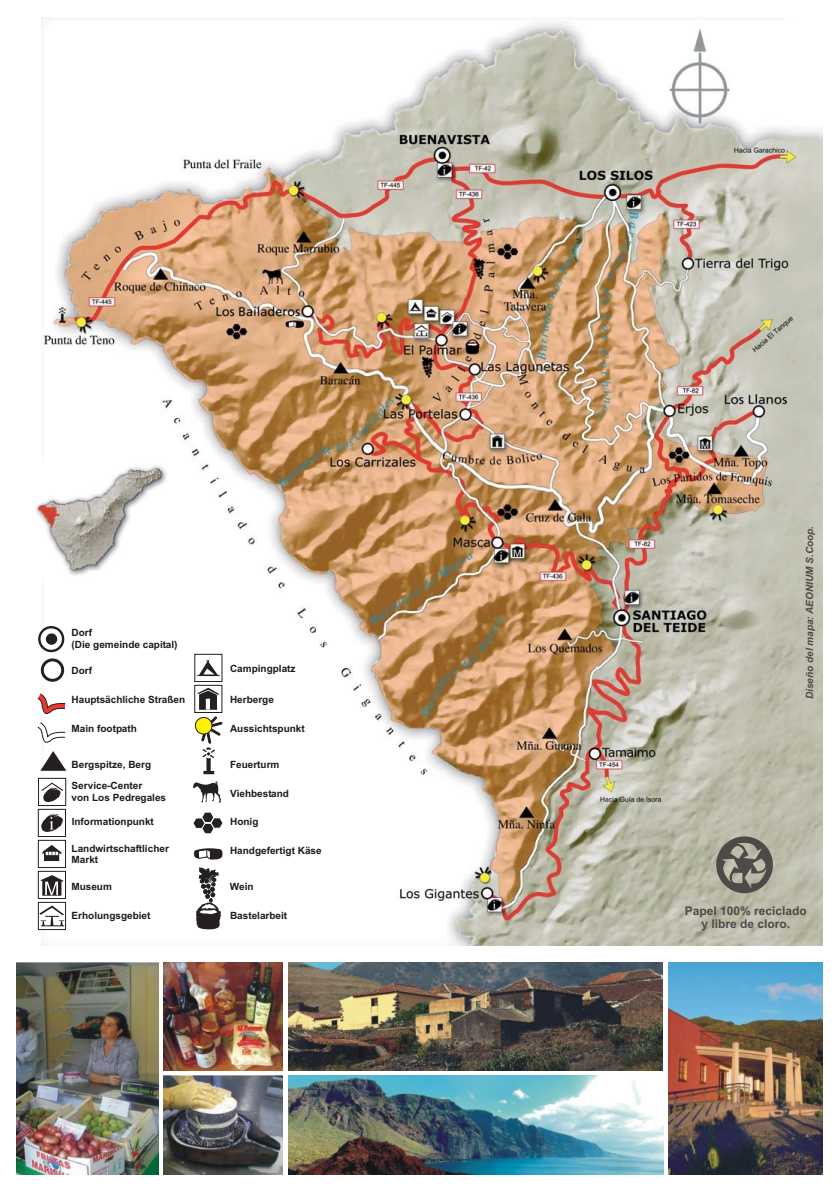
<style>
.page{position:relative;width:840px;height:1192px;background:#fff}
.page>*{position:absolute;margin:0;border:0;box-sizing:border-box;transform-origin:0 0}
.t1{font:700 12px/13.4px "Arial";color:#4d4a47;text-align:center}
.t2{font:700 10px/11.2px "Arial";color:#1f1a17}
.t3{font:italic 700 10px "Arial";color:#4d4a47}
</style>
<div class="page">
<img style="left:42px;top:18px;width:781px;height:927px">
<img style="left:164px;top:1076px;width:118px;height:99px">
<img style="left:17px;top:963px;width:142px;height:212px">
<img style="left:164px;top:963px;width:118px;height:107px">
<img style="left:669px;top:963px;width:153px;height:212px">
<img style="left:288px;top:1076px;width:375px;height:99px">
<img style="left:288px;top:963px;width:375px;height:107px">
<div style="left:38px;top:871px;width:28px;height:28px;background:#fff;border:1px solid #241f21"></div>
<svg style="left:40px;top:875px;width:24px;height:21px"></svg>
<div style="left:38px;top:778px;width:28px;height:28px;background:#fff;border:1px solid #241f21"></div>
<svg style="left:41px;top:783px;width:22px;height:19px"></svg>
<svg style="left:38px;top:811px;width:28px;height:57px"></svg>
<div style="left:38px;top:809px;width:28px;height:28px;border:1px solid #241f21"></div>
<div style="left:41px;top:658px;width:23px;height:24px;background:#fff;border:3px solid #241f21;border-radius:50%"></div>
<svg style="left:38px;top:626px;width:26px;height:26px"></svg>
<div style="left:46px;top:633px;width:11px;height:12px;background:#241f21;border-radius:50%"></div>
<svg style="left:38px;top:902px;width:28px;height:28px"></svg>
<svg style="left:39px;top:906px;width:25px;height:20px"></svg>
<svg style="left:196px;top:867px;width:25px;height:62px"></svg>
<svg style="left:194px;top:848px;width:29px;height:12px"></svg>
<svg style="left:194px;top:813px;width:28px;height:20px"></svg>
<svg style="left:193px;top:781px;width:28px;height:22px"></svg>
<div style="left:206px;top:748px;width:5px;height:24px;background:#241f21"></div>
<svg style="left:203px;top:771px;width:11px;height:3px"></svg>
<div style="left:194px;top:685px;width:28px;height:28px;background:#fff;border:1px solid #241f21"></div>
<svg style="left:194px;top:688px;width:31px;height:71px"></svg>
<hr style="left:206px;top:699px;width:4px;height:11px;background:#fff">
<div style="left:194px;top:654px;width:28px;height:28px;background:#fff;border:1px solid #241f21"></div>
<svg style="left:197px;top:660px;width:23px;height:16px"></svg>
<svg style="left:34px;top:689px;width:38px;height:82px"></svg>
<img style="left:35px;top:463px;width:133px;height:113px">
<svg style="left:716px;top:836px;width:57px;height:57px;background:#827f75"></svg>
<p class="t2" style="left:72px;top:628px;width:107px">Dorf<br>(Die gemeinde capital)</p>
<p class="t2" style="left:72px;top:666px;width:22px">Dorf</p>
<p class="t2" style="left:72px;top:695px;width:115px">Hauptsächliche Straßen</p>
<p class="t2" style="left:230px;top:664px;width:67px">Campingplatz</p>
<p class="t2" style="left:230px;top:695px;width:45px">Herberge</p>
<p class="t3" style="left:806px;top:699px;width:174px;rotate:-90deg">Diseño del mapa: AEONIUM S.Coop.</p>
<p class="t2" style="left:72px;top:724px;width:67px">Main footpath</p>
<p class="t2" style="left:230px;top:724px;width:76px">Aussichtspunkt</p>
<p class="t2" style="left:72px;top:754px;width:81px;line-height:21.6px">Bergspitze, Berg<br>Service-Center</p>
<p class="t2" style="left:72px;top:792px;width:96px">von Los Pedregales</p>
<p class="t2" style="left:72px;top:817px;width:84px">Informationpunkt</p>
<p class="t2" style="left:72px;top:844px;width:99px">Landwirtschaftlicher<br>Markt</p>
<p class="t2" style="left:71px;top:882px;width:42px">Museum</p>
<p class="t2" style="left:72px;top:911px;width:80px">Erholungsgebiet</p>
<p class="t2" style="left:230px;top:760px;width:51px">Feuerturm</p>
<p class="t2" style="left:230px;top:788px;width:61px">Viehbestand</p>
<p class="t2" style="left:230px;top:817px;width:30px">Honig</p>
<p class="t2" style="left:230px;top:846px;width:93px">Handgefertigt Käse</p>
<p class="t2" style="left:230px;top:882px;width:25px">Wein</p>
<p class="t2" style="left:230px;top:911px;width:59px">Bastelarbeit</p>
<p class="t1" style="left:685px;top:905px;width:124px">Papel 100% reciclado y libre de cloro.</p>
</div>
